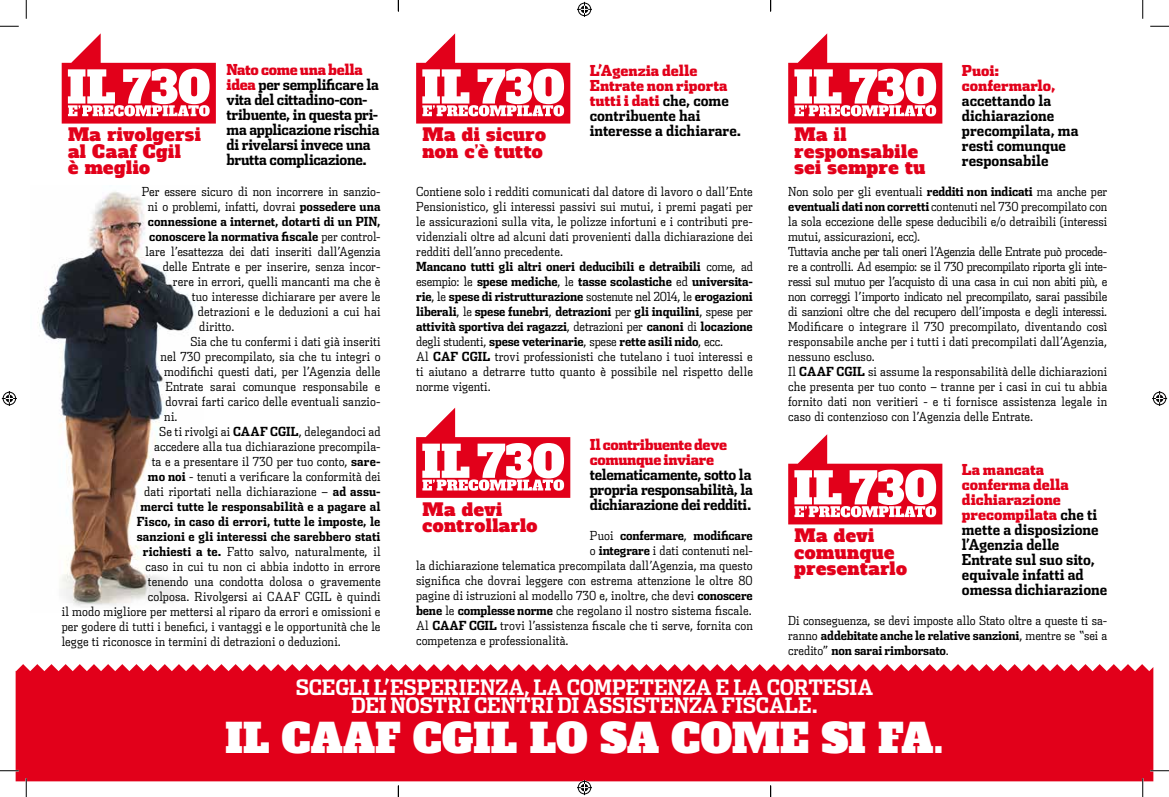
<style>
.page{position:relative;width:1169px;height:797px;background:#fff}
.page>*{position:absolute;margin:0;border:0;box-sizing:border-box;transform-origin:0 0}
.t1{font:40px "Alfa Slab One";letter-spacing:-.005em;color:#fff}
.t2{font:700 21.25px/18.8px "Dispatch Cond";letter-spacing:-.005em;color:#fff;text-align:center}
.t3{font:17.5px/16.2px "Alfa Slab One";letter-spacing:.03em;color:#e2001a}
.t4{font:700 15px/15px "Dispatch Cond";letter-spacing:-.01em;color:#000}
.t5{font:900 15px/15px "Dispatch Cond";letter-spacing:-.02em;color:#e2001a}
.t6{font:900 15px/15px "Dispatch Cond";color:#e2001a}
.t7{font:300 12.5px/15px "Dispatch Cond";letter-spacing:.005em;color:#000}
.t8{font:700 12.5px "Dispatch Cond";letter-spacing:.005em;color:#000}
.s1{font-weight:900;color:#e2001a}
.s2{font-weight:700}
.s3{font-weight:300}
</style>
<div class="page">
<img style="left:38px;top:191px;width:158px;height:416px">
<svg style="left:16px;top:664px;width:1137px;height:117px;background:#e31028"></svg>
<div style="left:216px;top:673px;width:727px;height:95px;background:#e2001a"></div>
<div style="left:930px;top:742px;width:17px;height:16px;border:10px solid #e2001a"></div>
<svg style="left:62px;top:33px;width:154px;height:91px"></svg>
<svg style="left:416px;top:33px;width:154px;height:91px"></svg>
<svg style="left:416px;top:408px;width:154px;height:90px"></svg>
<svg style="left:788px;top:33px;width:154px;height:91px"></svg>
<svg style="left:788px;top:434px;width:154px;height:90px"></svg>
<svg style="left:0;top:25px;width:19px;height:2px"></svg>
<svg style="left:1150px;top:25px;width:19px;height:2px"></svg>
<svg style="left:0;top:770px;width:19px;height:1px"></svg>
<svg style="left:1150px;top:770px;width:19px;height:1px"></svg>
<svg style="left:25px;top:0;width:2px;height:19px"></svg>
<svg style="left:25px;top:778px;width:2px;height:19px"></svg>
<svg style="left:1142px;top:0;width:1px;height:19px"></svg>
<svg style="left:1142px;top:778px;width:1px;height:19px"></svg>
<svg style="left:577px;top:2px;width:15px;height:15px"></svg>
<svg style="left:577px;top:780px;width:15px;height:15px"></svg>
<svg style="left:2px;top:391px;width:15px;height:15px"></svg>
<svg style="left:1152px;top:391px;width:15px;height:15px"></svg>
<svg style="left:398px;top:785px;width:1px;height:12px"></svg>
<svg style="left:770px;top:785px;width:1px;height:12px"></svg>
<p class="t4" style="left:226px;top:62px;width:154px"><span class="s1">Nato come una bella idea</span> per semplificare la vita del cittadino-con&shy;tribuente, in questa pri&shy;ma applicazione rischia di rivelarsi invece una brutta complicazione.</p>
<h3 class="t3" style="left:68px;top:127px;width:134px">Ma rivolgersi al Caaf Cgil<br>è meglio</h3>
<h3 class="t3" style="left:422px;top:127px;width:125px">Ma di sicuro non c’è tutto</h3>
<p class="t4" style="left:590px;top:63px;width:153px"><span class="s1">L’Agenzia delle<br>Entrate non riporta tutti i dati</span> che, come contribuente hai interesse a dichiarare.</p>
<p class="t7" style="left:142px;top:184px;width:240px">Per essere sicuro di non incorrere in sanzio-</p>
<p class="t7" style="left:148px;top:199px;width:234px">ni o problemi, infatti, dovrai <span class="s2">possedere una</span></p>
<p class="t8" style="left:148px;top:214px;width:234px">connessione a internet, dotarti di un PIN,</p>
<p class="t8" style="left:149px;top:229px;width:233px">conoscere la normativa fiscale <span class="s3">per control-</span></p>
<p class="t7" style="left:145px;top:244px;width:237px">lare l’esattezza dei dati inseriti dall’Agenzia</p>
<p class="t7" style="left:163px;top:259px;width:219px">delle Entrate e per inserire, senza incor-</p>
<p class="t7" style="left:173px;top:274px;width:209px">rere in errori, quelli mancanti ma che è</p>
<p class="t7" style="left:192px;top:289px;width:190px">tuo interesse dichiarare per avere le</p>
<p class="t7" style="left:198px;top:304px;width:184px">detrazioni e le deduzioni a cui hai</p>
<p class="t7" style="left:199px;top:319px;width:37px">diritto.</p>
<p class="t7" style="left:190px;top:334px;width:191px">Sia che tu confermi i dati già inseriti</p>
<p class="t7" style="left:160px;top:349px;width:222px">nel 730 precompilato, sia che tu integri o</p>
<p class="t7" style="left:164px;top:364px;width:218px">modifichi questi dati, per l’Agenzia delle</p>
<p class="t7" style="left:165px;top:379px;width:216px">Entrate sarai comunque responsabile e</p>
<p class="t7" style="left:165px;top:394px;width:217px">dovrai farti carico delle eventuali sanzio-</p>
<p class="t7" style="left:164px;top:409px;width:15px">ni.</p>
<p class="t7" style="left:159px;top:424px;width:223px">Se ti rivolgi ai <span class="s2">CAAF CGIL</span>, delegandoci ad</p>
<p class="t7" style="left:154px;top:439px;width:228px">accedere alla tua dichiarazione precompila-</p>
<p class="t7" style="left:152px;top:454px;width:230px">ta e a presentare il 730 per tuo conto, <span class="s2">sare-</span></p>
<p class="t7" style="left:148px;top:469px;width:234px"><span class="s2">mo noi</span> - tenuti a verificare la conformità dei</p>
<p class="t7" style="left:144px;top:484px;width:238px">dati riportati nella dichiarazione – <span class="s2">ad assu-</span></p>
<p class="t8" style="left:140px;top:499px;width:242px">merci tutte le responsabilità e a pagare al</p>
<p class="t8" style="left:137px;top:514px;width:245px">Fisco, in caso di errori, tutte le imposte, le</p>
<p class="t8" style="left:137px;top:529px;width:245px">sanzioni e gli interessi che sarebbero stati</p>
<p class="t7" style="left:143px;top:544px;width:239px"><span class="s2">richiesti a te.</span> Fatto salvo, naturalmente, il</p>
<p class="t7" style="left:145px;top:559px;width:236px">caso in cui tu non ci abbia indotto in errore</p>
<p class="t7" style="left:148px;top:574px;width:234px">tenendo una condotta dolosa o gravemente</p>
<p class="t7" style="left:148px;top:589px;width:234px">colposa. Rivolgersi ai CAAF CGIL è quindi</p>
<p class="t7" style="left:62px;top:604px;width:320px">il modo migliore per mettersi al riparo da errori e omissioni e</p>
<p class="t7" style="left:62px;top:619px;width:320px">per godere di tutti i benefici, i vantaggi e le opportunità che le</p>
<p class="t7" style="left:62px;top:634px;width:281px">legge ti riconosce in termini di detrazioni o deduzioni.</p>
<p class="t7" style="left:416px;top:184px;width:338px">Contiene solo i redditi comunicati dal datore di lavoro o dall’Ente Pensionistico, gli interessi passivi sui mutui, i premi pagati per le assicurazioni sulla vita, le polizze infortuni e i contributi pre&shy;videnziali oltre ad alcuni dati provenienti dalla dichiarazione dei redditi dell’anno precedente.<br><span class="s2">Mancano tutti gli altri oneri deducibili e detraibili</span> come, ad esempio: le <span class="s2">spese mediche</span>, le <span class="s2">tasse scolastiche</span> ed <span class="s2">universita&shy;rie</span>, le <span class="s2">spese di ristrutturazione</span> sostenute nel 2014, le <span class="s2">erogazioni liberali</span>, le <span class="s2">spese funebri</span>, <span class="s2">detrazioni</span> per <span class="s2">gli inquilini</span>, spese per <span class="s2">attività sportiva dei ragazzi</span>, detrazioni per <span class="s2">canoni</span> di <span class="s2">locazione </span>degli studenti, <span class="s2">spese veterinarie</span>, spese <span class="s2">rette asili nido</span>, ecc.<br>Al <span class="s2">CAF CGIL</span> trovi professionisti che tutelano i tuoi interessi e ti aiutano a detrarre tutto quanto è possibile nel rispetto delle norme vigenti.</p>
<p class="t5" style="left:590px;top:437px;width:139px">Il contribuente deve comunque inviare</p>
<p class="t4" style="left:590px;top:467px;width:164px;text-align:justify">telematicamente, sotto la propria responsabilità, la dichiarazione dei redditi.</p>
<p class="t8" style="left:590px;top:528px;width:164px"><span class="s3">Puoi</span> confermare<span class="s3">,</span> modificare</p>
<p class="t7" style="left:590px;top:543px;width:164px">o <span class="s2">integrare</span> i dati contenuti nel-</p>
<p class="t7" style="left:416px;top:558px;width:338px">la dichiarazione telematica precompilata dall’Agenzia, ma questo</p>
<p class="t7" style="left:416px;top:573px;width:338px">significa che dovrai leggere con estrema attenzione le oltre 80</p>
<p class="t7" style="left:416px;top:588px;width:338px">pagine di istruzioni al modello 730 e, inoltre, che devi <span class="s2">conoscere</span></p>
<p class="t7" style="left:416px;top:603px;width:337px"><span class="s2">bene</span> le <span class="s2">complesse norme</span> che regolano il nostro sistema fiscale.</p>
<p class="t7" style="left:416px;top:618px;width:338px">Al <span class="s2">CAAF CGIL</span> trovi l’assistenza fiscale che ti serve, fornita con</p>
<p class="t7" style="left:416px;top:633px;width:154px">competenza e professionalità.</p>
<h3 class="t3" style="left:422px;top:501px;width:116px">Ma devi controllarlo</h3>
<p class="t6" style="left:962px;top:63px;width:95px">Puoi: confermarlo,</p>
<p class="t4" style="left:962px;top:93px;width:118px">accettando la dichiarazione precompilata, ma resti comunque responsabile</p>
<p class="t7" style="left:788px;top:184px;width:321px">Non solo per gli eventuali <span class="s2">redditi non indicati</span> ma anche per <span class="s2">eventuali dati non corretti</span> contenuti nel 730 precompilato con la sola eccezione delle spese deducibili e/o detraibili (interessi mutui, assicurazioni, ecc).<br>Tuttavia anche per tali oneri l’Agenzia delle Entrate può procede&shy;re a controlli. Ad esempio: se il 730 precompilato riporta gli inte&shy;ressi sul mutuo per l’acquisto di una casa in cui non abiti più, e non correggi l’importo indicato nel precompilato, sarai passibile di sanzioni oltre che del recupero dell’imposta e degli interessi.<br>Modificare o integrare il 730 precompilato, diventando così responsabile anche per i tutti i dati precompilati dall’Agenzia, nessuno escluso.<br>Il <span class="s2">CAAF CGIL</span> si assume la responsabilità delle dichiarazioni che presenta per tuo conto – tranne per i casi in cui tu abbia fornito dati non veritieri - e ti fornisce assistenza legale in caso di contenzioso con l’Agenzia delle Entrate.</p>
<h3 class="t3" style="left:794px;top:127px;width:132px">Ma il responsabile sei sempre tu</h3>
<p class="t4" style="left:962px;top:462px;width:147px"><span class="s1">La mancata conferma della dichiarazione precompilata</span> che ti mette a disposizione l’Agenzia delle<br>Entrate sul suo sito, equivale infatti ad omessa dichiarazione</p>
<p class="t7" style="left:788px;top:613px;width:320px;text-align:justify">Di conseguenza, se devi imposte allo Stato oltre a queste ti sa&shy;ranno <span class="s2">addebitate anche le relative sanzioni</span>, mentre se “sei a credito” <span class="s2">non sarai rimborsato</span>.</p>
<h3 class="t3" style="left:794px;top:528px;width:114px">Ma devi comunque presentarlo</h3>
<h2 class="t2" style="left:296px;top:677px;width:579px">SCEGLI L’ESPERIENZA, LA COMPETENZA E LA CORTESIA<br>DEI NOSTRI CENTRI DI ASSISTENZA FISCALE.</h2>
<h1 class="t1" style="left:225px;top:712px;width:720px">IL CAAF CGIL LO SA COME SI FA.</h1>
</div>
